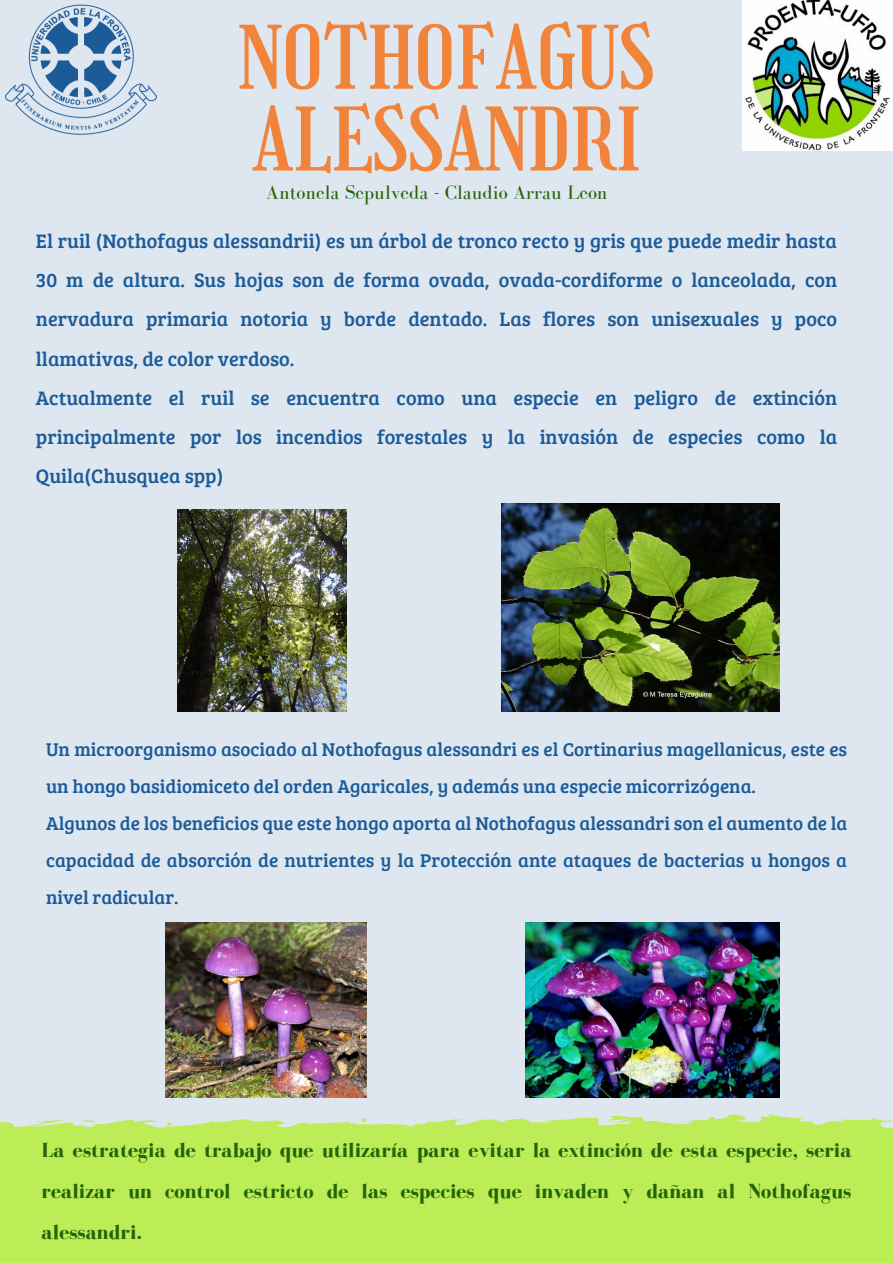
<style>
.page{position:relative;width:893px;height:1263px;background:#dee6ef}
.page>*{position:absolute;margin:0;border:0;box-sizing:border-box;transform-origin:0 0}
.t1{font:85.35px/81.8px "Girassol";color:#f1833b}
.t2{font:700 21px/41.1px "Bodoni FLF";color:#236408;text-align:justify}
.t3{font:20.17px/39.2px "Bree Serif";color:#1a5b98}
.t4{font:20.02px "Bodoni FLF";color:#236408}
.t5{font:19.05px/37.2px "Bree Serif";color:#1a5b98}
.s1{color:#236408}
</style>
<div class="page">
<img style="left:6px;top:4px;width:150px;height:131px">
<img style="left:742px;top:0;width:151px;height:151px">
<img style="left:178px;top:509px;width:169px;height:203px">
<img style="left:501px;top:503px;width:278px;height:209px">
<img style="left:166px;top:923px;width:201px;height:174px">
<img style="left:526px;top:923px;width:253px;height:174px">
<div style="left:0;top:1114px;width:893px;height:149px;background:#bced56"></div>
<h1 class="t1" style="left:239px;top:18px;width:418px">NOTHOFAGUS<br>ALESSANDRI</h1>
<p class="t4" style="left:266px;top:181px;width:343px">Antonela Sepulveda - Claudio Arrau Leon</p>
<p class="t3" style="left:36px;top:220px;width:803px">El ruil (Nothofagus alessandrii) es un árbol de tronco recto y gris que puede medir hasta 30 m de altura. Sus hojas son de forma ovada, ovada-cordiforme o lanceolada, con nervadura primaria notoria y borde dentado. Las flores son unisexuales y poco llamativas, de color verdoso.<br>Actualmente el ruil se encuentra como una especie en peligro de extinción principalmente por los incendios forestales y la invasión de especies como la Quila(Chusquea spp)</p>
<p class="t5" style="left:46px;top:729px;width:803px">Un microorganismo asociado al Nothofagus alessandri es el Cortinarius magellanicus, este es un hongo basidiomiceto del orden Agaricales, y además una especie micorrizógena.<br>Algunos de los beneficios que este hongo aporta al Nothofagus alessandri son el aumento de la capacidad de absorción de nutrientes y la Protección ante ataques de bacterias u hongos a nivel radicular<span class="s1">.</span></p>
<p class="t2" style="left:42px;top:1129px;width:811px">La estrategia de trabajo que utilizaría para evitar la extinción de esta especie, seria realizar un control estricto de las especies que invaden y dañan al Nothofagus alessandri.</p>
</div>
